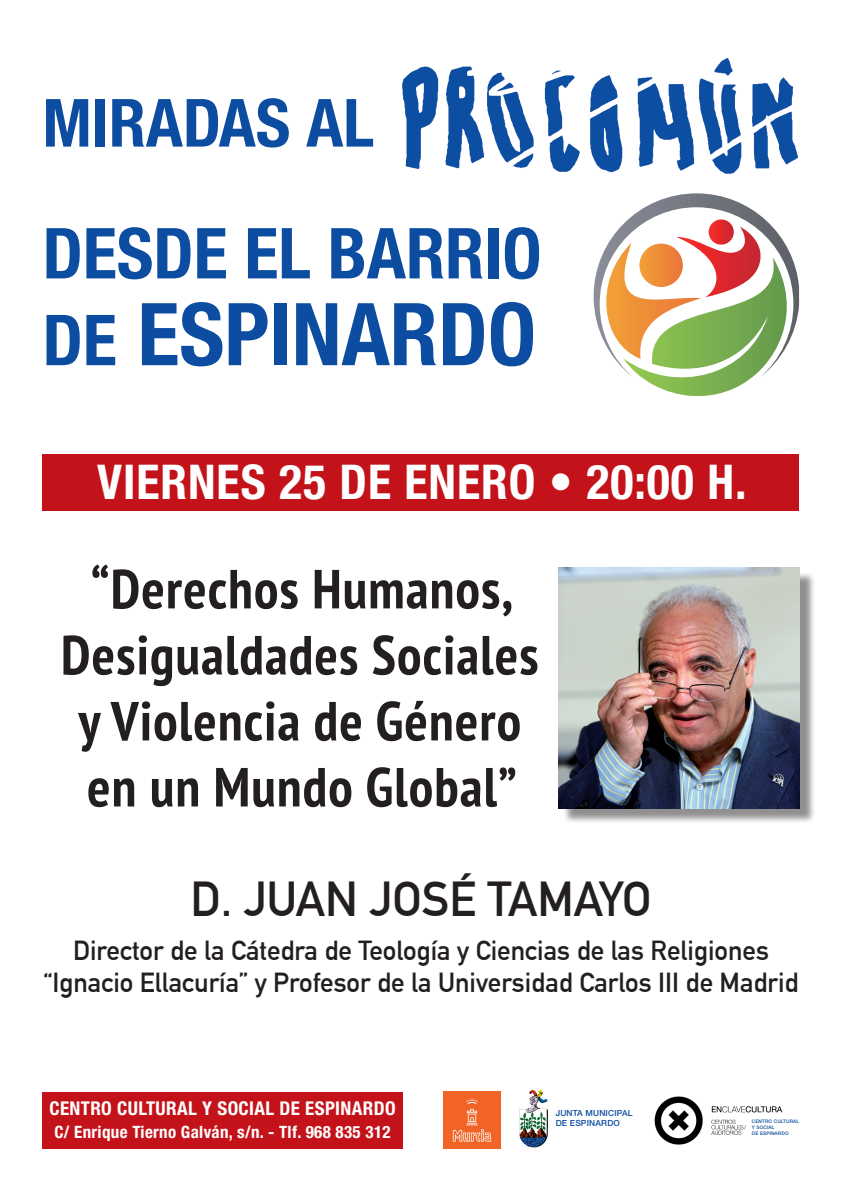
<style>
.page{position:relative;width:842px;height:1191px;background:#fff}
.page>*{position:absolute;margin:0;border:0;box-sizing:border-box;transform-origin:0 0}
.t1{font:700 condensed 86.8px "Helvetica Neue";color:#0d4da1}
.t2{font:700 condensed 70.4px "Helvetica Neue";color:#0d4da1}
.t3{font:700 condensed 66.5px "Helvetica Neue";color:#0d4da1}
.t4{font:700 condensed 55px "PT Sans";letter-spacing:.02em;color:#231f20}
.t5{font:700 condensed 48px "Helvetica Neue";letter-spacing:.02em;color:#fff}
.t6{font:700 48px "DIN Alternate";color:#231f20}
.t7{font:700 27px "DIN Alternate";color:#231f20}
.t8{font:700 condensed 19px "Helvetica Neue";letter-spacing:.02em;color:#fff}
.t9{font:700 condensed 17px "Helvetica Neue";letter-spacing:.02em;color:#fff}
.t10{font:500 8.4px "Helvetica Neue";letter-spacing:.02em;color:#0d4da1}
.t11{font:500 4.8px "Helvetica Neue";letter-spacing:.02em;color:#0d4da1}
.s1{font-size:70.4px}
</style>
<div class="page">
<svg style="left:593px;top:193px;width:207px;height:203px"></svg>
<img style="left:402px;top:58px;width:396px;height:116px">
<img style="left:529px;top:1090px;width:11px;height:14px">
<img style="left:444px;top:1091px;width:56px;height:57px">
<img style="left:654px;top:1096px;width:129px;height:49px">
<div style="left:562px;top:571px;width:254px;height:253px;background:#231f20;opacity:.5"></div>
<img style="left:558px;top:567px;width:241px;height:241px">
<div style="left:43px;top:1091px;width:360px;height:57px;background:#c4121a"></div>
<div style="left:43px;top:454px;width:756px;height:56px;background:#c4121a"></div>
<p class="t3" style="left:43px;top:83px;width:333px">MIRADAS AL</p>
<p class="t2" style="left:43px;top:211px;width:500px">DESDE EL BARRIO</p>
<p class="t1" style="left:43px;top:282px;width:495px"><span class="s1">DE</span> ESPINARDO</p>
<p class="t5" style="left:97px;top:453px;width:651px">VIERNES 25 DE ENERO • 20:00 H.</p>
<p class="t4" style="left:91px;top:552px;width:423px">“Derechos Humanos,</p>
<p class="t4" style="left:61px;top:618px;width:479px">Desigualdades Sociales</p>
<p class="t4" style="left:78px;top:684px;width:444px">y Violencia de Género</p>
<p class="t4" style="left:87px;top:750px;width:431px">en un Mundo Global”</p>
<p class="t6" style="left:190px;top:862px;width:462px">D. JUAN JOSÉ TAMAYO</p>
<p class="t7" style="left:73px;top:930px;width:697px">Director de la Cátedra de Teología y Ciencias de las Religiones</p>
<p class="t7" style="left:43px;top:962px;width:757px">“Ignacio Ellacuría” y Profesor de la Universidad Carlos III de Madrid</p>
<p class="t8" style="left:49px;top:1096px;width:348px">CENTRO CULTURAL Y SOCIAL DE ESPINARDO</p>
<p class="t9" style="left:54px;top:1121px;width:338px">C/ Enrique Tierno Galván, s/n. - Tlf. 968 835 312</p>
<p class="t10" style="left:556px;top:1108px;width:79px">JUNTA MUNICIPAL</p>
<p class="t10" style="left:556px;top:1118px;width:66px">DE ESPINARDO</p>
<p class="t11" style="left:752px;top:1118px;width:49px">CENTRO CULTURAL</p>
<p class="t11" style="left:752px;top:1124px;width:24px">Y SOCIAL</p>
<p class="t11" style="left:752px;top:1130px;width:38px">DE ESPINARDO</p>
</div>
